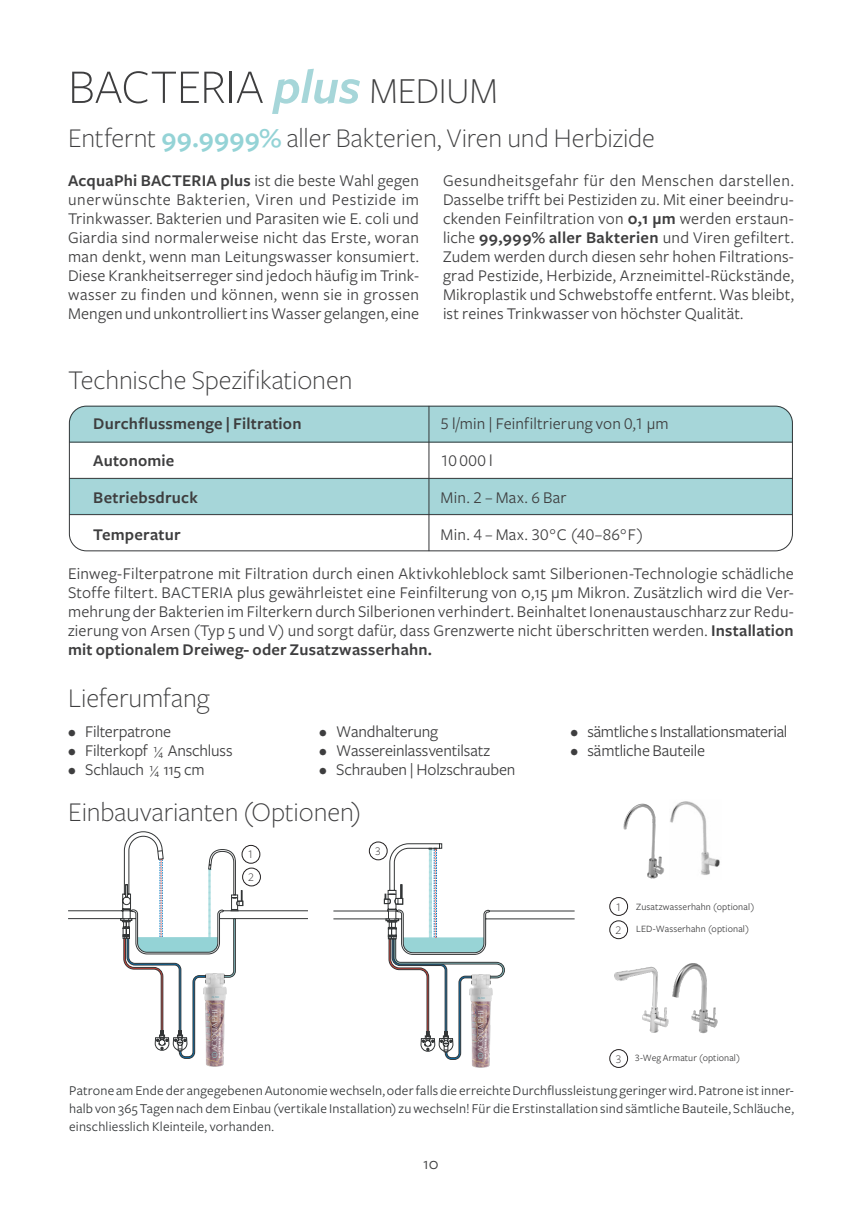
<style>
.page{position:relative;width:862px;height:1214px;background:#fff}
.page>*{position:absolute;margin:0;border:0;box-sizing:border-box;transform-origin:0 0}
.t1{font:300 50px "Freight Sans Pro";letter-spacing:-.01em;color:#3e3e3f}
.t2{font:300 28px "Freight Sans Pro";letter-spacing:-.005em;color:#3e3e3f}
.t3{font:17px/19px "Freight Sans Pro";color:#3e3e3f;text-align:justify}
.t4{font:600 17px "Freight Sans Pro";letter-spacing:.01em;color:#3e3e3f}
.t5{font:17px "Freight Sans Pro";letter-spacing:-.02em;color:#3e3e3f}
.t6{font:14px/18px "Freight Sans Pro";letter-spacing:.015em;color:#333638;text-align:justify}
.t7{font:300 12px/23.2px "Freight Sans Pro";color:#231f20}
.t8{font:10px/21.8px "Freight Sans Pro";letter-spacing:.01em;color:#3e3e3f}
.s1{font-weight:600;font-style:italic;color:#a6d6d9}
.s2{font-size:38px}
.s3{font-weight:600;color:#94d3d6}
.s4{font-weight:600}
.s5{font-size:14px}
</style>
<div class="page">
<div style="left:69px;top:405px;width:724px;height:37px;background:#a6d6d9"></div>
<div style="left:71px;top:479px;width:720px;height:35px;background:#a6d6d9"></div>
<div style="left:69px;top:406px;width:724px;height:145px;border:1px solid #333638;border-radius:17px"></div>
<hr style="left:69px;top:442px;width:724px;height:1px;background:#333638">
<hr style="left:69px;top:478px;width:724px;height:1px;background:#333638">
<hr style="left:69px;top:514px;width:724px;height:1px;background:#333638">
<hr style="left:429px;top:406px;width:1px;height:145px;background:#333638">
<div style="left:369px;top:841px;width:18px;height:19px;border:1px solid #231f20;border-radius:50%"></div>
<svg style="left:68px;top:831px;width:240px;height:108px"></svg>
<svg style="left:123px;top:849px;width:120px;height:209px"></svg>
<img style="left:203px;top:971px;width:30px;height:96px">
<img style="left:472px;top:1059px;width:18px;height:9px">
<svg style="left:333px;top:843px;width:242px;height:216px"></svg>
<img style="left:614px;top:966px;width:48px;height:67px">
<img style="left:662px;top:963px;width:56px;height:71px">
<img style="left:687px;top:801px;width:33px;height:74px">
<img style="left:623px;top:801px;width:64px;height:78px">
<div style="left:609px;top:897px;width:19px;height:18px;border:1px solid #231f20;border-radius:50%"></div>
<div style="left:609px;top:920px;width:19px;height:18px;border:1px solid #231f20;border-radius:50%"></div>
<div style="left:609px;top:1049px;width:19px;height:18px;border:1px solid #231f20;border-radius:50%"></div>
<h1 class="t1" style="left:68px;top:53px;width:431px">BACTERIA <span class="s1">plus</span> <span class="s2">MEDIUM</span></h1>
<h2 class="t2" style="left:68px;top:119px;width:588px">Entfernt <span class="s3">99.9999%</span> aller Bakterien, Viren und Herbizide</h2>
<p class="t3" style="left:68px;top:170px;width:352px"><span class="s4">AcquaPhi BACTERIA plus</span> ist die beste Wahl gegen unerwünschte Bakterien, Viren und Pestizide im Trinkwasser. Bakterien und Parasiten wie E. coli und Giardia sind normalerweise nicht das Erste, woran man denkt, wenn man Leitungswasser konsumiert.<br>Diese Krankheitserreger sind jedoch häufig im Trink&shy;wasser zu finden und können, wenn sie in grossen Mengen und unkontrolliert ins Wasser gelangen, eine</p>
<p class="t3" style="left:443px;top:170px;width:352px">Gesundheitsgefahr für den Menschen darstellen.<br>Dasselbe trifft bei Pestiziden zu. Mit einer beeindru&shy;ckenden Feinfiltration von <span class="s4">0,1 µm</span> werden erstaun&shy;liche <span class="s4">99,999% aller Bakterien</span> und Viren gefiltert.<br>Zudem werden durch diesen sehr hohen Filtrations&shy;grad Pestizide, Herbizide, Arzneimittel-Rückstände, Mikroplastik und Schwebstoffe entfernt. Was bleibt, ist reines Trinkwasser von höchster Qualität.</p>
<h2 class="t2" style="left:68px;top:361px;width:286px">Technische Spezifikationen</h2>
<p class="t4" style="left:93px;top:412px;width:210px">Durchflussmenge | Filtration</p>
<p class="t3" style="left:441px;top:413px;width:230px">5 l/min | Feinfiltrierung von 0,1 µm</p>
<p class="t4" style="left:93px;top:449px;width:83px">Autonomie</p>
<p class="t3" style="left:441px;top:450px;width:53px">10 000 l</p>
<p class="t4" style="left:93px;top:486px;width:106px">Betriebsdruck</p>
<p class="t3" style="left:441px;top:487px;width:127px">Min. 2 – Max. 6 Bar</p>
<p class="t4" style="left:93px;top:523px;width:89px">Temperatur</p>
<p class="t3" style="left:441px;top:524px;width:205px">Min. 4 – Max. 30°C (40–86°F)</p>
<p class="t3" style="left:68px;top:563px;width:727px">Einweg-Filterpatrone mit Filtration durch einen Aktivkohleblock samt Silberionen-Technologie schädliche Stoffe filtert. BACTERIA plus gewährleistet eine Feinfilterung von 0,15 µm Mikron. Zusätzlich wird die Ver&shy;mehrung der Bakterien im Filterkern durch Silberionen verhindert. Beinhaltet Ionenaustauschharz zur Redu&shy;zierung von Arsen (Typ 5 und V) und sorgt dafür, dass Grenzwerte nicht überschritten werden. <span class="s4">Installation mit optionalem Dreiweg- oder Zusatzwasserhahn.</span></p>
<h2 class="t2" style="left:68px;top:679px;width:143px">Lieferumfang</h2>
<p class="t3" style="left:68px;top:720px;width:105px">• Filterpatrone</p>
<p class="t3" style="left:68px;top:739px;width:166px">• Filterkopf <span class="s5">1/4</span> Anschluss</p>
<p class="t3" style="left:68px;top:758px;width:138px">• Schlauch <span class="s5">1/4</span> 115 cm</p>
<p class="t3" style="left:319px;top:720px;width:120px">• Wandhalterung</p>
<p class="t3" style="left:319px;top:739px;width:172px">• Wassereinlassventilsatz</p>
<p class="t3" style="left:319px;top:758px;width:198px">• Schrauben | Holzschrauben</p>
<p class="t5" style="left:570px;top:719px;width:218px">• sämtliche s Installationsmaterial</p>
<p class="t3" style="left:570px;top:739px;width:136px">• sämtliche Bauteile</p>
<h2 class="t2" style="left:68px;top:792px;width:294px">Einbauvarianten (Optionen)</h2>
<p class="t7" style="left:248px;top:842px;width:7px">1</p>
<p class="t7" style="left:375px;top:839px;width:7px">3</p>
<p class="t7" style="left:248px;top:865px;width:7px">2</p>
<p class="t7" style="left:615px;top:894px;width:7px">1<br>2</p>
<p class="t8" style="left:636px;top:895px;width:120px">Zusatzwasserhahn (optional)<br>LED-Wasserhahn (optional)</p>
<p class="t7" style="left:615px;top:1046px;width:7px">3</p>
<p class="t8" style="left:635px;top:1046px;width:108px">3-Weg Armatur (optional)</p>
<p class="t6" style="left:69px;top:1080px;width:726px">Patrone am Ende der angegebenen Autonomie wechseln, oder falls die erreichte Durchflussleistung geringer wird. Patrone ist inner&shy;halb von 365 Tagen nach dem Einbau (vertikale Installation) zu wechseln! Für die Erstinstallation sind sämtliche Bauteile, Schläuche, einschliesslich Kleinteile, vorhanden.</p>
<p class="t3" style="left:423px;top:1153px;width:17px">10</p>
</div>
